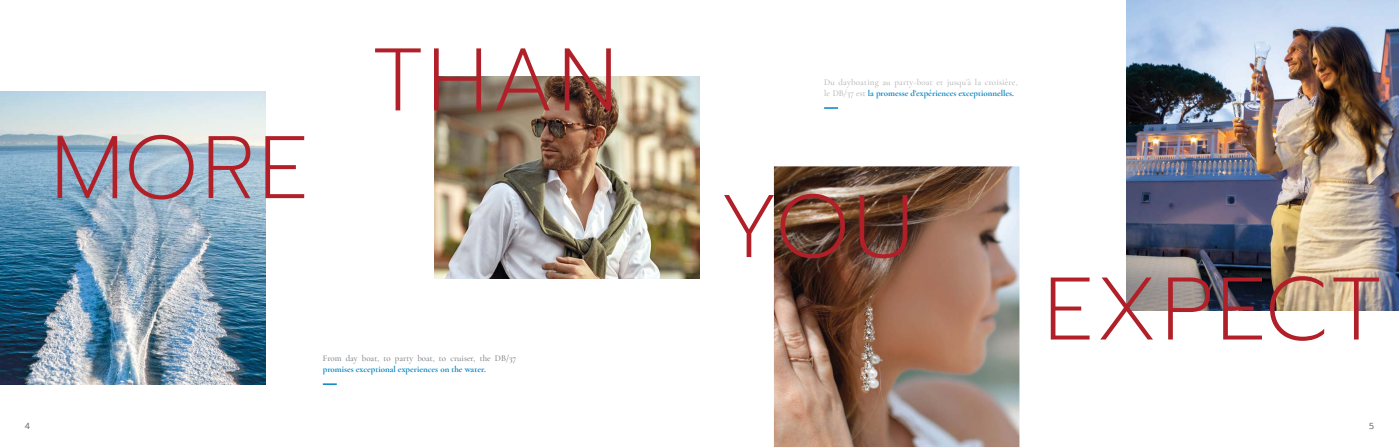
<style>
.page{position:relative;width:1399px;height:447px;background:#fff}
.page>*{position:absolute;margin:0;border:0;box-sizing:border-box;transform-origin:0 0}
.t1{font:200 88.55px "Prompt";letter-spacing:.04em;color:#b12029}
.t2{font:500 8.84px/10.8px "Cormorant Garamond";letter-spacing:.02em;color:#b2b1b1}
.t3{font:500 8.84px "Cormorant Garamond";color:#76777a}
.t4{font:700 8.84px "Cormorant Garamond";color:#0082c2}
.t5{font:8.75px "Prompt";color:#76777a}
.s1{font-weight:700;color:#0082c2}
</style>
<div class="page">
<img style="left:1126px;top:0;width:273px;height:310px">
<img style="left:434px;top:77px;width:265px;height:201px">
<img style="left:0;top:92px;width:265px;height:292px">
<img style="left:774px;top:166px;width:245px;height:280px">
<svg style="left:323px;top:383px;width:14px;height:1px"></svg>
<svg style="left:824px;top:107px;width:14px;height:2px"></svg>
<h1 class="t1" style="left:51px;top:101px;width:259px">MORE</h1>
<h1 class="t1" style="left:372px;top:14px;width:247px">THAN</h1>
<p class="t3" style="left:323px;top:353px;width:195px">From day boat, to party boat, to cruiser, the DB/37</p>
<p class="t4" style="left:323px;top:364px;width:165px">promises exceptional experiences on the water.</p>
<p class="t2" style="left:824px;top:77px;width:195px">Du dayboating au party-boat et jusqu’à la croisière, le DB/37 est <span class="s1">la promesse d’expériences exceptionnelles.</span></p>
<h1 class="t1" style="left:719px;top:160px;width:196px">YOU</h1>
<h1 class="t1" style="left:1044px;top:243px;width:340px">EXPECT</h1>
<p class="t5" style="left:25px;top:419px;width:7px">4</p>
<p class="t5" style="left:1369px;top:419px;width:6px">5</p>
</div>
